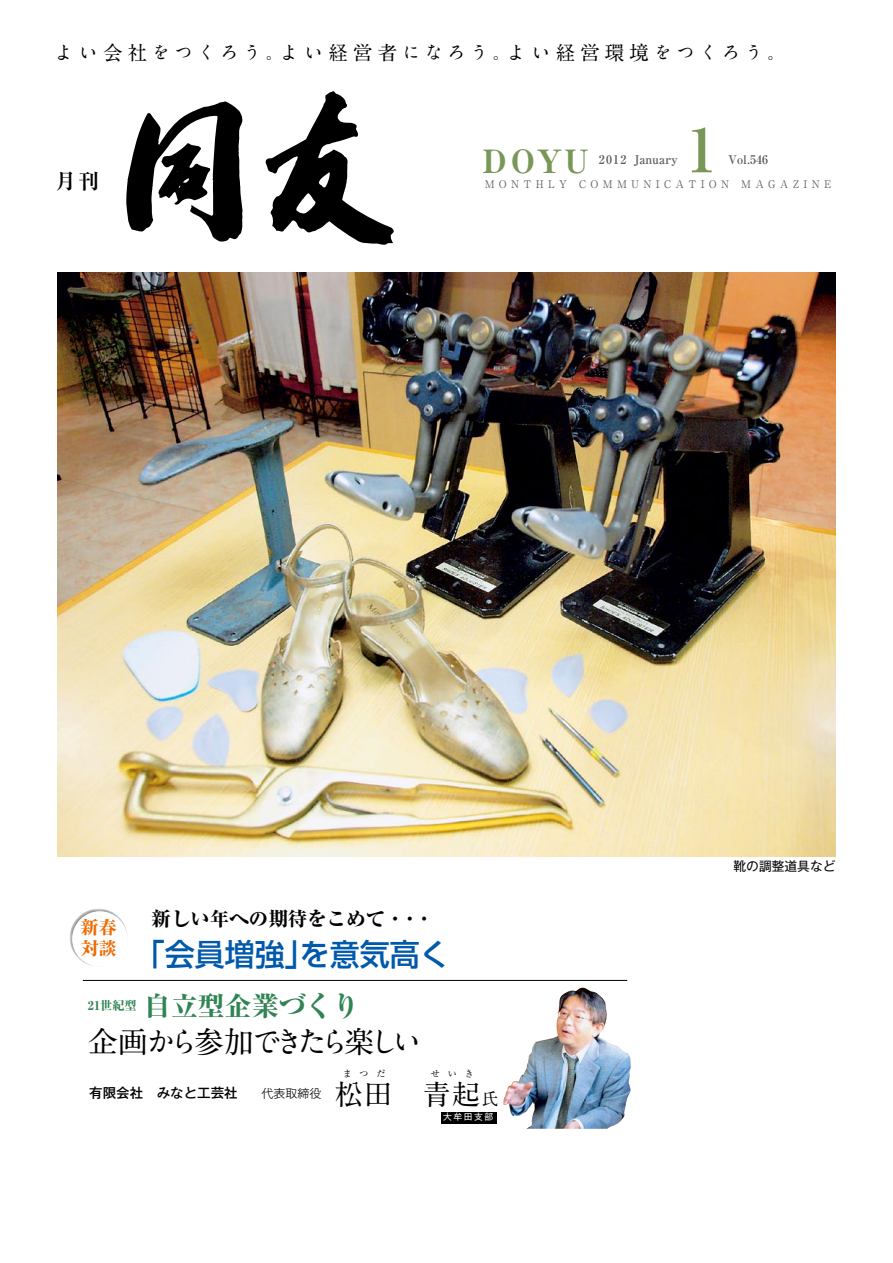
<style>
.page{position:relative;width:893px;height:1263px;background:#fff}
.page>*{position:absolute;margin:0;border:0;box-sizing:border-box;transform-origin:0 0}
.t1{font:700 60px "Ryumin Pro";color:#799757}
.t2{font:800 32.1px "Ryumin Pro";color:#799757}
.t3{font:500 30.6px "Shin Go Pro";color:#0059ab}
.t4{font:700 30px "A1 Mincho Std";letter-spacing:-.175em;color:#000}
.t5{font:700 28.05px "A1 Mincho Std";color:#000}
.t6{font:800 27px "Ryumin Pro";color:#308454}
.t7{font:700 21px "Ryumin Pro";color:#000}
.t8{font:700 19.5px "A1 Mincho Std";letter-spacing:.26em;color:#000}
.t9{font:800 19.5px "Ryumin Pro";color:#000}
.t10{font:700 18px "A1 Mincho Std";letter-spacing:.26em;color:#000}
.t11{font:800 18px/21px "Ryumin Pro";color:#ed6a00}
.t12{font:500 13.5px "Gothic MB101 Pro";color:#000}
.t13{font:12.75px "Gothic MB101 Pro";color:#000}
.t14{font:800 12.3px "Ryumin Pro";color:#308454}
.t15{font:700 12px "Ryumin Pro";color:#615f5f}
.t16{font:300 12px "Gothic MB101 Pro";color:#000}
.t17{font:700 10.5px "A1 Mincho Std";color:#615f5f}
.t18{font:9px "Ryumin Pro";color:#000}
.t19{font:8.85px "Gothic MB101 Pro";letter-spacing:.18em;color:#fff}
.s1{font-size:19.5px}
.s2{font-size:18px}
.s3{font-size:16.8px}
</style>
<div class="page">
<svg style="left:126px;top:101px;width:117px;height:141px"></svg>
<svg style="left:265px;top:91px;width:129px;height:154px"></svg>
<svg style="left:70px;top:909px;width:58px;height:57px"></svg>
<div style="left:72px;top:911px;width:56px;height:56px;background:#fff;border-radius:50%"></div>
<div style="left:441px;top:1112px;width:56px;height:12px;background:#000"></div>
<hr style="left:83px;top:980px;width:544px;height:1px;background:#000">
<img style="left:57px;top:272px;width:779px;height:584px">
<img style="left:503px;top:987px;width:128px;height:142px">
<h3 class="t10" style="left:54px;top:38px;width:231px"><span class="s1">よい会社</span>をつくろう。</h3>
<h3 class="t8" style="left:279px;top:37px;width:233px">よい経営者<span class="s2">になろう。</span></h3>
<h3 class="t8" style="left:507px;top:37px;width:280px">よい経営環境<span class="s2">をつくろう。</span></h3>
<h3 class="t7" style="left:55px;top:164px;width:46px">月刊</h3>
<h2 class="t2" style="left:483px;top:136px;width:108px">DOYU</h2>
<p class="t15" style="left:599px;top:150px;width:29px">02 21</p>
<p class="t15" style="left:634px;top:150px;width:45px">January</p>
<h1 class="t1" style="left:687px;top:102px;width:31px">1</h1>
<p class="t15" style="left:728px;top:150px;width:41px">Vol.546</p>
<p class="t17" style="left:485px;top:175px;width:84px">M O N T H L Y</p>
<p class="t17" style="left:579px;top:175px;width:152px">C O M M U N I C A T I O N</p>
<p class="t17" style="left:741px;top:175px;width:92px">M A G A Z I N E</p>
<p class="t13" style="left:733px;top:856px;width:103px">靴の調整道具など</p>
<h3 class="t11" style="left:81px;top:916px;width:37px">新春対談</h3>
<p class="t14" style="left:88px;top:995px;width:51px">21世紀型</p>
<h3 class="t9" style="left:151px;top:903px;width:255px">新しい年への期待をこめて・</h3>
<h3 class="t9" style="left:400px;top:903px;width:21px">・</h3>
<h3 class="t9" style="left:415px;top:903px;width:21px">・</h3>
<h3 class="t3" style="left:300px;top:929px;width:151px">を意気高く</h3>
<h3 class="t3" style="left:135px;top:929px;width:182px">「会員増強」</h3>
<h3 class="t6" style="left:144px;top:985px;width:217px">自立型企業づくり</h3>
<h3 class="t4" style="left:88px;top:1017px;width:335px">企画から参加できたら楽しい</h3>
<p class="t18" style="left:343px;top:1067px;width:10px">ま</p>
<p class="t18" style="left:360px;top:1067px;width:10px">つ</p>
<p class="t18" style="left:377px;top:1067px;width:10px">だ</p>
<p class="t18" style="left:431px;top:1067px;width:10px">せ</p>
<p class="t18" style="left:448px;top:1067px;width:10px">い</p>
<p class="t18" style="left:465px;top:1067px;width:10px">き</p>
<p class="t12" style="left:89px;top:1082px;width:150px">有限会社　みなと工芸社</p>
<h3 class="t5" style="left:335px;top:1071px;width:59px">松田</h3>
<p class="t16" style="left:261px;top:1083px;width:73px">代表取締役　</p>
<h3 class="t5" style="left:423px;top:1071px;width:77px">青起<span class="s3">氏</span></h3>
<p class="t19" style="left:443px;top:1110px;width:52px">大牟田支部</p>
</div>
